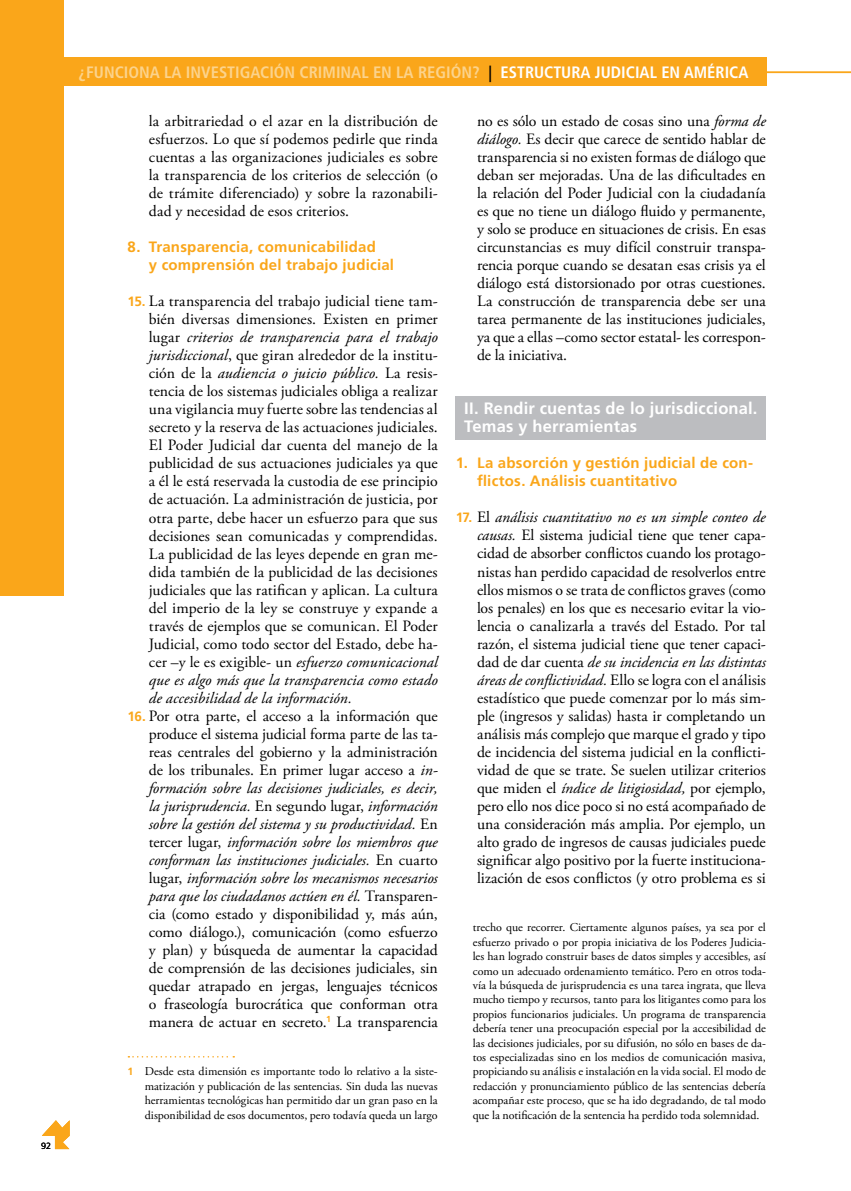
<style>
.page{position:relative;width:851px;height:1191px;background:#fff}
.page>*{position:absolute;margin:0;border:0;box-sizing:border-box;transform-origin:0 0}
.t1{font:700 condensed 16.5px "Frutiger LT Std";color:#fcd38c}
.t2{font:700 16.5px/18px "Frutiger LT Std";letter-spacing:.01em;color:#fff}
.t3{font:15.75px/18px "Adobe Garamond Pro";color:#000;text-align:justify}
.t4{font:700 15px/18px "Frutiger LT Std";letter-spacing:.015em;color:#faa61a}
.t5{font:12px/14.4px "Adobe Garamond Pro";color:#000;text-align:justify}
.t6{font:300 9px "Frutiger LT Std";color:#000}
.s1{color:#000}
.s2{color:#fff}
.s3{font-family:"Frutiger LT Std";font-weight:700;font-size:13.5px;color:#faa61a}
.s4{font-style:italic}
.s5{font-family:"Frutiger LT Std";font-weight:700;font-size:10.5px;color:#faa61a}
</style>
<div class="page">
<svg style="left:42px;top:1120px;width:28px;height:29px"></svg>
<hr style="left:0;top:72px;width:850px;height:1px;background:#faa61a">
<div style="left:0;top:57px;width:766px;height:29px;background:#faa61a"></div>
<div style="left:0;top:0;width:64px;height:595px;background:#faa61a"></div>
<div style="left:455px;top:396px;width:310px;height:44px;background:#bcbdc0"></div>
<svg style="left:128px;top:1056px;width:106px;height:1px"></svg>
<p class="t6" style="left:41px;top:1140px;width:11px">92</p>
<p class="t1" style="left:79px;top:62px;width:671px">¿FUNCIONA LA INVESTIGACIÓN CRIMINAL EN LA REGIÓN? <span class="s1">|</span> <span class="s2">ESTRUCTURA JUDICIAL EN AMÉRICA</span></p>
<p class="t3" style="left:149px;top:113px;width:290px">la arbitrariedad o el azar en la distribución de esfuerzos. Lo que sí podemos pedirle que rinda cuentas a las organizaciones judiciales es sobre la transparencia de los criterios de selección (o de trámite diferenciado) y sobre la razonabili&shy;dad y necesidad de esos criterios.</p>
<p class="t4" style="left:149px;top:238px;width:247px;text-indent:-21px">8. Transparencia, comunicabilidad<br>y comprensión del trabajo judicial</p>
<p class="t3" style="left:149px;top:293px;width:290px;text-indent:-21px"><span class="s3">15.</span> La transparencia del trabajo judicial tiene tam&shy;bién diversas dimensiones. Existen en primer lugar <span class="s4">criterios de transparencia para el trabajo jurisdiccional</span>, que giran alrededor de la institu&shy;ción de la <span class="s4">audiencia o juicio público.</span> La resis&shy;tencia de los sistemas judiciales obliga a realizar una vigilancia muy fuerte sobre las tendencias al secreto y la reserva de las actuaciones judiciales.<br>El Poder Judicial dar cuenta del manejo de la publicidad de sus actuaciones judiciales ya que a él le está reservada la custodia de ese principio de actuación. La administración de justicia, por otra parte, debe hacer un esfuerzo para que sus decisiones sean comunicadas y comprendidas.<br>La publicidad de las leyes depende en gran me&shy;dida también de la publicidad de las decisiones judiciales que las ratifican y aplican. La cultura del imperio de la ley se construye y expande a través de ejemplos que se comunican. El Poder Judicial, como todo sector del Estado, debe ha&shy;cer –y le es exigible- un <span class="s4">esfuerzo comunicacional que es algo más que la transparencia como estado de accesibilidad de la información.</span></p>
<p class="t3" style="left:149px;top:707px;width:290px;text-indent:-21px"><span class="s3">16.</span> Por otra parte, el acceso a la información que produce el sistema judicial forma parte de las ta&shy;reas centrales del gobierno y la administración de los tribunales. En primer lugar acceso a <span class="s4">in&shy;formación sobre las decisiones judiciales, es decir, la jurisprudencia.</span> En segundo lugar, <span class="s4">información sobre la gestión del sistema y su productividad.</span> En tercer lugar, <span class="s4">información sobre los miembros que conforman las instituciones judiciales.</span> En cuarto lugar, <span class="s4">información sobre los mecanismos necesarios para que los ciudadanos actúen en él.</span> Transparen&shy;cia (como estado y disponibilidad y, más aún, como diálogo.), comunicación (como esfuerzo y plan) y búsqueda de aumentar la capacidad de comprensión de las decisiones judiciales, sin quedar atrapado en jergas, lenguajes técnicos o fraseología burocrática que conforman otra manera de actuar en secreto.<sup>1</sup> La transparencia</p>
<p class="t5" style="left:145px;top:1064px;width:294px;text-indent:-17px"><span class="s5">1</span> Desde esta dimensión es importante todo lo relativo a la siste&shy;matización y publicación de las sentencias. Sin duda las nuevas herramientas tecnológicas han permitido dar un gran paso en la disponibilidad de esos documentos, pero todavía queda un largo</p>
<p class="t3" style="left:477px;top:113px;width:290px">no es sólo un estado de cosas sino una <span class="s4">forma de diálogo.</span> Es decir que carece de sentido hablar de transparencia si no existen formas de diálogo que deban ser mejoradas. Una de las dificultades en la relación del Poder Judicial con la ciudadanía es que no tiene un diálogo fluido y permanente, y solo se produce en situaciones de crisis. En esas circunstancias es muy difícil construir transpa&shy;rencia porque cuando se desatan esas crisis ya el diálogo está distorsionado por otras cuestiones.<br>La construcción de transparencia debe ser una tarea permanente de las instituciones judiciales, ya que a ellas –como sector estatal- les correspon&shy;de la iniciativa.</p>
<p class="t2" style="left:464px;top:400px;width:295px">II. Rendir cuentas de lo jurisdiccional.<br>Temas y herramientas</p>
<p class="t4" style="left:477px;top:454px;width:278px;text-indent:-21px">1. La absorción y gestión judicial de con&shy;flictos. Análisis cuantitativo</p>
<p class="t3" style="left:477px;top:509px;width:290px;text-indent:-21px"><span class="s3">17.</span> El <span class="s4">análisis cuantitativo no es un simple conteo de causas.</span> El sistema judicial tiene que tener capa&shy;cidad de absorber conflictos cuando los protago&shy;nistas han perdido capacidad de resolverlos entre ellos mismos o se trata de conflictos graves (como los penales) en los que es necesario evitar la vio&shy;lencia o canalizarla a través del Estado. Por tal razón, el sistema judicial tiene que tener capaci&shy;dad de dar cuenta <span class="s4">de su incidencia en las distintas áreas de conflictividad.</span> Ello se logra con el análisis estadístico que puede comenzar por lo más sim&shy;ple (ingresos y salidas) hasta ir completando un análisis más complejo que marque el grado y tipo de incidencia del sistema judicial en la conflicti&shy;vidad de que se trate. Se suelen utilizar criterios que miden el <span class="s4">índice de litigiosidad,</span> por ejemplo, pero ello nos dice poco si no está acompañado de una consideración más amplia. Por ejemplo, un alto grado de ingresos de causas judiciales puede significar algo positivo por la fuerte instituciona&shy;lización de esos conflictos (y otro problema es si</p>
<p class="t5" style="left:472px;top:920px;width:294px">trecho que recorrer. Ciertamente algunos países, ya sea por el esfuerzo privado o por propia iniciativa de los Poderes Judicia&shy;les han logrado construir bases de datos simples y accesibles, así como un adecuado ordenamiento temático. Pero en otros toda&shy;vía la búsqueda de jurisprudencia es una tarea ingrata, que lleva mucho tiempo y recursos, tanto para los litigantes como para los propios funcionarios judiciales. Un programa de transparencia debería tener una preocupación especial por la accesibilidad de las decisiones judiciales, por su difusión, no sólo en bases de da&shy;tos especializadas sino en los medios de comunicación masiva, propiciando su análisis e instalación en la vida social. El modo de redacción y pronunciamiento público de las sentencias debería acompañar este proceso, que se ha ido degradando, de tal modo que la notificación de la sentencia ha perdido toda solemnidad.</p>
</div>
